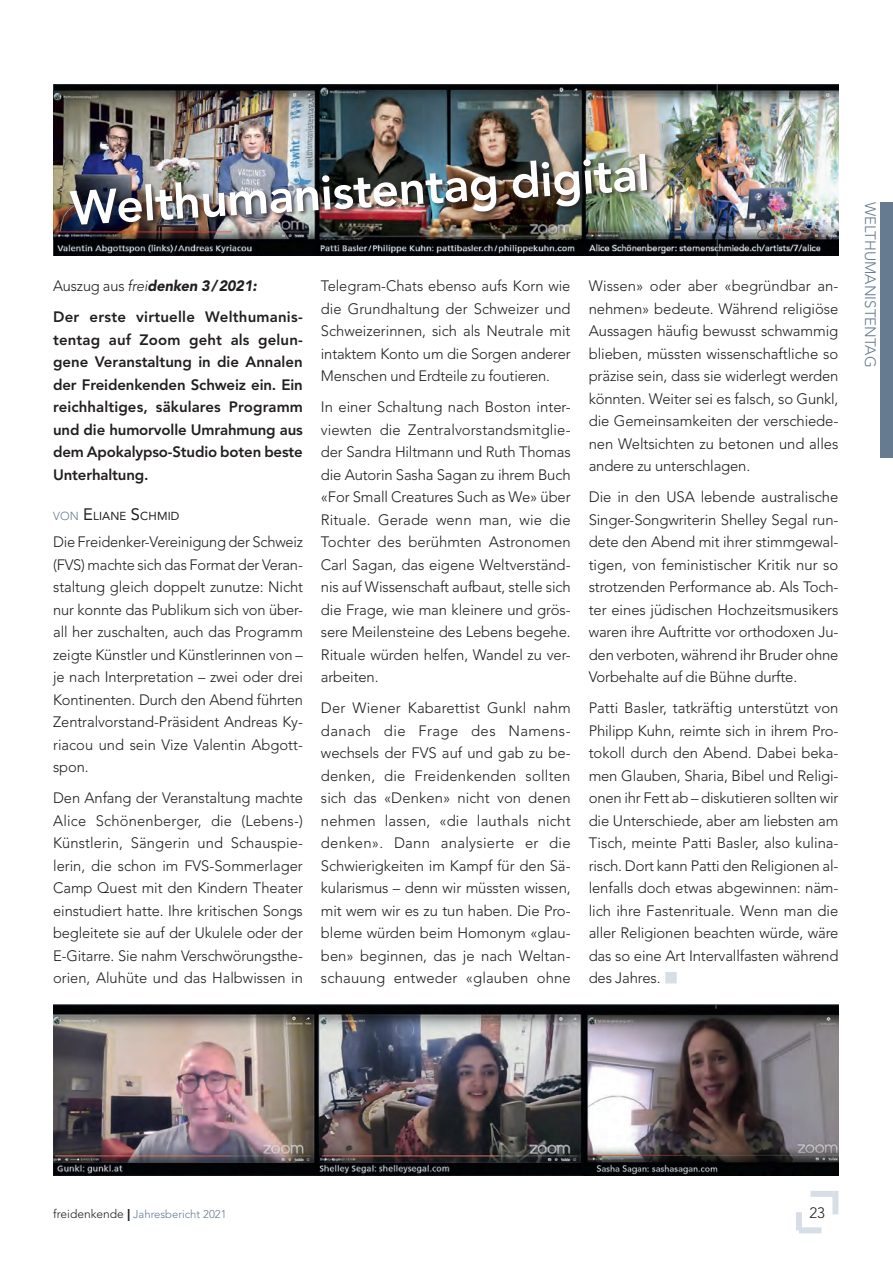
<style>
.page{position:relative;width:893px;height:1261px;background:#fff}
.page>*{position:absolute;margin:0;border:0;box-sizing:border-box;transform-origin:0 0}
.t1{font:800 47.85px "Avenir LT Std";color:#fff}
.t2{font:300 15px/22.5px "Avenir LT Std";letter-spacing:-.01em;color:#231f20;text-align:justify}
.t3{font:800 15px/22.5px "Avenir LT Std";letter-spacing:-.01em;color:#231f20;text-align:justify}
.t4{font:800 15px/31px "Avenir LT Std";letter-spacing:.015em;color:#231f20}
.t5{font:300 15px "Avenir LT Std";color:#667b90}
.t6{font:11.55px "Avenir LT Std";letter-spacing:.015em;color:#231f20}
.t7{font:300 11.25px "Avenir LT Std";color:#667b90}
.s1{font-weight:300}
.s2{font-weight:300;font-style:italic}
.s3{font-weight:900;font-style:italic}
.s4{font-weight:300;color:#667b90}
.s5{font-size:16.5px}
.s6{color:#d7dee5}
.s7{font-size:12px;color:#231f20}
.s8{font-weight:900;font-size:12px;color:#231f20}
</style>
<div class="page">
<div style="left:795px;top:1191px;width:43px;height:42px;border:6px dashed #d7dee5"></div>
<div style="left:879px;top:202px;width:13px;height:256px;background:#667b90"></div>
<img style="left:53px;top:84px;width:785px;height:171px">
<img style="left:53px;top:1004px;width:785px;height:171px">
<div style="left:69px;top:153px;width:584px;height:77px;background:#231f20;opacity:.75"></div>
<h1 class="t1" style="left:69px;top:178px;width:581px;rotate:-3deg">Welthumanistentag digital</h1>
<p class="t4" style="left:53px;top:270px;width:251px"><span class="s1">Auszug aus</span> <span class="s2">frei</span><span class="s3">denken 3/2021:<br></span>Der erste virtuelle Welthumanis-</p>
<p class="t3" style="left:53px;top:328px;width:251px">tentag auf Zoom geht als gelun&shy;gene Veranstaltung in die Annalen der Freidenkenden Schweiz ein. Ein reichhaltiges, säkulares Programm und die humorvolle Umrahmung aus dem Apokalypso-Studio boten beste Unterhaltung.</p>
<p class="t6" style="left:53px;top:510px;width:128px"><span class="s4">VON</span> <span class="s5">E</span>LIANE <span class="s5">S</span>CHMID</p>
<p class="t2" style="left:53px;top:531px;width:251px">Die Freidenker-Vereinigung der Schweiz (FVS) machte sich das Format der Veran&shy;staltung gleich doppelt zunutze: Nicht nur konnte das Publikum sich von über&shy;all her zuschalten, auch das Programm zeigte Künstler und Künstlerinnen von – je nach Interpretation – zwei oder drei Kontinenten. Durch den Abend führten Zentralvorstand-Präsident Andreas Ky&shy;riacou und sein Vize Valentin Abgott&shy;spon.</p>
<p class="t2" style="left:53px;top:787px;width:251px">Den Anfang der Veranstaltung machte Alice Schönenberger, die (Lebens-)<br>Künstlerin, Sängerin und Schauspie&shy;lerin, die schon im FVS-Sommerlager Camp Quest mit den Kindern Theater einstudiert hatte. Ihre kritischen Songs begleitete sie auf der Ukulele oder der E-Gitarre. Sie nahm Verschwörungsthe&shy;orien, Aluhüte und das Halbwissen in</p>
<p class="t2" style="left:321px;top:275px;width:251px">Telegram-Chats ebenso aufs Korn wie die Grundhaltung der Schweizer und Schweizerinnen, sich als Neutrale mit intaktem Konto um die Sorgen anderer Menschen und Erdteile zu foutieren.</p>
<p class="t2" style="left:321px;top:396px;width:251px">In einer Schaltung nach Boston inter&shy;viewten die Zentralvorstandsmitglie&shy;der Sandra Hiltmann und Ruth Thomas die Autorin Sasha Sagan zu ihrem Buch «For Small Creatures Such as We» über Rituale. Gerade wenn man, wie die Tochter des berühmten Astronomen Carl Sagan, das eigene Weltverständ&shy;nis auf Wissenschaft aufbaut, stelle sich die Frage, wie man kleinere und grös&shy;sere Meilensteine des Lebens begehe.<br>Rituale würden helfen, Wandel zu ver&shy;arbeiten.</p>
<p class="t2" style="left:321px;top:697px;width:251px">Der Wiener Kabarettist Gunkl nahm danach die Frage des Namens&shy;wechsels der FVS auf und gab zu be&shy;denken, die Freidenkenden sollten sich das «Denken» nicht von denen nehmen lassen, «die lauthals nicht denken». Dann analysierte er die Schwierigkeiten im Kampf für den Sä&shy;kularismus – denn wir müssten wissen, mit wem wir es zu tun haben. Die Pro&shy;bleme würden beim Homonym «glau&shy;ben» beginnen, das je nach Weltan&shy;schauung entweder «glauben ohne</p>
<p class="t2" style="left:588px;top:275px;width:251px">Wissen» oder aber «begründbar an&shy;nehmen» bedeute. Während religiöse Aussagen häufig bewusst schwammig blieben, müssten wissenschaftliche so präzise sein, dass sie widerlegt werden könnten. Weiter sei es falsch, so Gunkl, die Gemeinsamkeiten der verschiede&shy;nen Weltsichten zu betonen und alles andere zu unterschlagen.</p>
<p class="t2" style="left:588px;top:486px;width:251px">Die in den USA lebende australische Singer-Songwriterin Shelley Segal run&shy;dete den Abend mit ihrer stimmgewal&shy;tigen, von feministischer Kritik nur so strotzenden Performance ab. Als Toch&shy;ter eines jüdischen Hochzeitsmusikers waren ihre Auftritte vor orthodoxen Ju&shy;den verboten, während ihr Bruder ohne Vorbehalte auf die Bühne durfte.</p>
<p class="t2" style="left:588px;top:697px;width:251px">Patti Basler, tatkräftig unterstützt von Philipp Kuhn, reimte sich in ihrem Pro&shy;tokoll durch den Abend. Dabei beka&shy;men Glauben, Sharia, Bibel und Religi&shy;onen ihr Fett ab – diskutieren sollten wir die Unterschiede, aber am liebsten am Tisch, meinte Patti Basler, also kulina&shy;risch. Dort kann Patti den Religionen al&shy;lenfalls doch etwas abgewinnen: näm&shy;lich ihre Fastenrituale. Wenn man die aller Religionen beachten würde, wäre das so eine Art Intervallfasten während des Jahres. <span class="s6">■</span></p>
<p class="t5" style="left:879px;top:202px;width:167px;rotate:90deg">WELTHUMANISTENTAG</p>
<p class="t7" style="left:53px;top:1207px;width:175px"><span class="s7">freidenkende</span> <span class="s8">|</span> Jahresbericht 2021</p>
<p class="t2" style="left:809px;top:1201px;width:17px">23</p>
</div>
